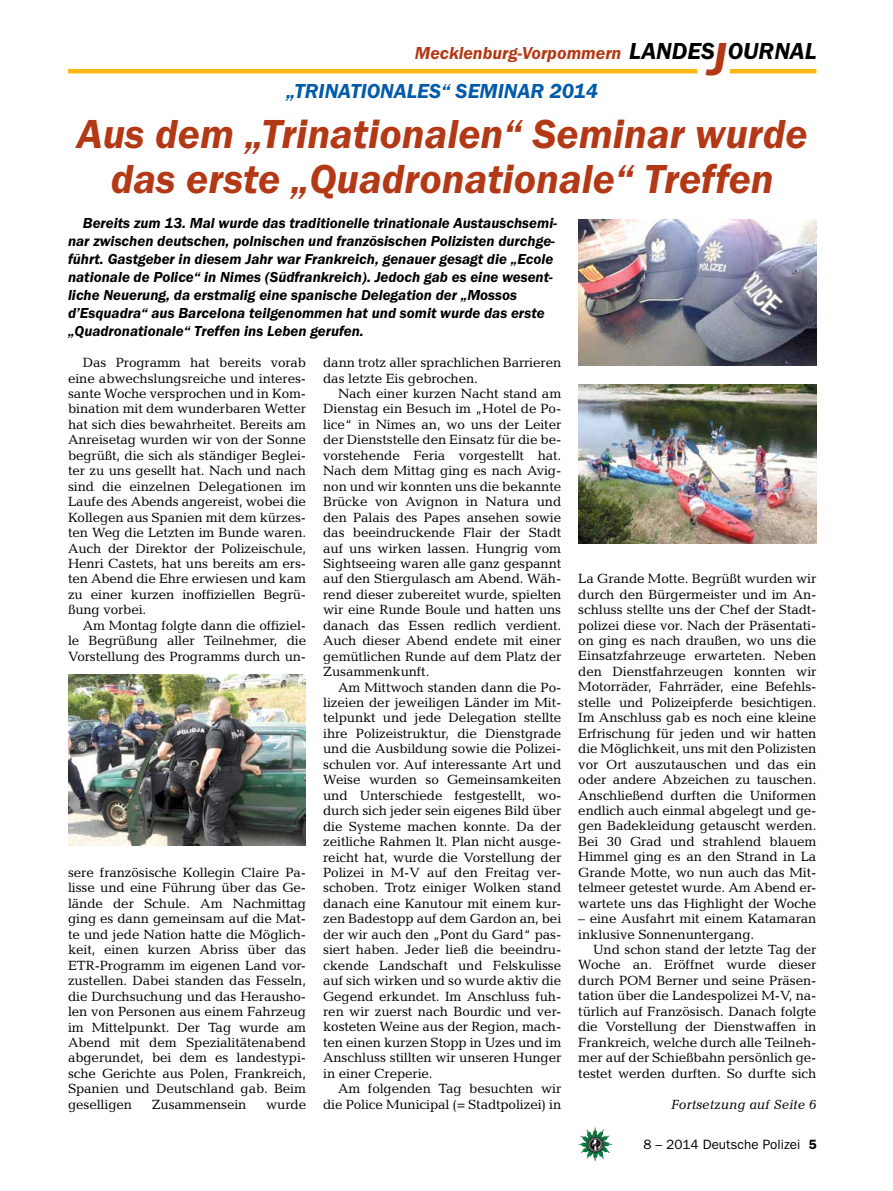
<style>
.page{position:relative;width:893px;height:1191px;background:#fff}
.page>*{position:absolute;margin:0;border:0;box-sizing:border-box;transform-origin:0 0}
.t1{font:italic 600 42px/45px "Franklin Gothic Itc T";color:#b33916;text-align:center}
.t2{font:italic 600 24px "Franklin Gothic Itc T";color:#000}
.t3{font:italic 600 21px "Franklin Gothic Itc T";color:#005baa}
.t4{font:italic 600 18px "Franklin Gothic Itc T";color:#b33916}
.t5{font:italic 600 15px/18px "Franklin Gothic Itc T";color:#000}
.t6{font:13.5px/15.5px "Candida";letter-spacing:-.01em;color:#000;text-align:justify}
.t7{font:13.5px "Franklin Gothic";color:#000}
.t8{font:italic 13.5px "Candida";color:#000}
.s1{font-size:48px;color:#b33916}
.s2{font-weight:600}
</style>
<div class="page">
<img style="left:578px;top:1127px;width:17px;height:25px">
<hr style="left:730px;top:69px;width:86px;height:4px;background:#fdb913">
<hr style="left:68px;top:69px;width:629px;height:4px;background:#fdb913">
<img style="left:578px;top:219px;width:238px;height:146px">
<img style="left:68px;top:675px;width:238px;height:170px">
<img style="left:578px;top:384px;width:239px;height:159px">
<h3 class="t4" style="left:415px;top:42px;width:208px">Mecklenburg-Vorpommern</h3>
<h3 class="t3" style="left:286px;top:79px;width:314px">„TRINATIONALES“ SEMINAR 2014</h3>
<h2 class="t2" style="left:629px;top:37px;width:189px">LANDES<span class="s1">J</span>OURNAL</h2>
<h1 class="t1" style="left:77px;top:111px;width:732px">Aus dem „Trinationalen“ Seminar wurde das erste „Quadronationale“ Treffen</h1>
<p class="t5" style="left:68px;top:214px;width:491px;text-indent:15px">Bereits zum 13. Mal wurde das traditionelle trinationale Austauschsemi&shy;nar zwischen deutschen, polnischen und französischen Polizisten durchge&shy;führt. Gastgeber in diesem Jahr war Frankreich, genauer gesagt die „Ecole nationale de Police“ in Nimes (Südfrankreich). Jedoch gab es eine wesent&shy;liche Neuerung, da erstmalig eine spanische Delegation der „Mossos d’Esquadra“ aus Barcelona teilgenommen hat und somit wurde das erste „Quadronationale“ Treffen ins Leben gerufen.</p>
<p class="t6" style="left:323px;top:355px;width:240px">dann trotz aller sprachlichen Barrieren das letzte Eis gebrochen.</p>
<p class="t6" style="left:323px;top:386px;width:240px;text-indent:15px">Nach einer kurzen Nacht stand am Dienstag ein Besuch im „Hotel de Po&shy;lice“ in Nimes an, wo uns der Leiter der Dienststelle den Einsatz für die be&shy;vorstehende Feria vorgestellt hat.<br>Nach dem Mittag ging es nach Avig&shy;non und wir konnten uns die bekannte Brücke von Avignon in Natura und den Palais des Papes ansehen sowie das beeindruckende Flair der Stadt auf uns wirken lassen. Hungrig vom Sightseeing waren alle ganz gespannt auf den Stiergulasch am Abend. Wäh&shy;rend dieser zubereitet wurde, spielten wir eine Runde Boule und hatten uns danach das Essen redlich verdient.<br>Auch dieser Abend endete mit einer gemütlichen Runde auf dem Platz der Zusammenkunft.</p>
<p class="t6" style="left:323px;top:679px;width:240px;text-indent:15px">Am Mittwoch standen dann die Po&shy;lizeien der jeweiligen Länder im Mit&shy;telpunkt und jede Delegation stellte ihre Polizeistruktur, die Dienstgrade und die Ausbildung sowie die Polizei&shy;schulen vor. Auf interessante Art und Weise wurden so Gemeinsamkeiten und Unterschiede festgestellt, wo&shy;durch sich jeder sein eigenes Bild über die Systeme machen konnte. Da der zeitliche Rahmen lt. Plan nicht ausge&shy;reicht hat, wurde die Vorstellung der Polizei in M-V auf den Freitag ver&shy;schoben. Trotz einiger Wolken stand danach eine Kanutour mit einem kur&shy;zen Badestopp auf dem Gardon an, bei der wir auch den „Pont du Gard“ pas&shy;siert haben. Jeder ließ die beeindru&shy;ckende Landschaft und Felskulisse auf sich wirken und so wurde aktiv die Gegend erkundet. Im Anschluss fuh&shy;ren wir zuerst nach Bourdic und ver&shy;kosteten Weine aus der Region, mach&shy;ten einen kurzen Stopp in Uzes und im Anschluss stillten wir unseren Hunger in einer Creperie.</p>
<p class="t6" style="left:323px;top:1081px;width:240px;text-align:right">Am folgenden Tag besuchten wir die Police Municipal (= Stadtpolizei) in</p>
<p class="t6" style="left:68px;top:355px;width:240px;text-indent:15px">Das Programm hat bereits vorab eine abwechslungsreiche und interes&shy;sante Woche versprochen und in Kom&shy;bination mit dem wunderbaren Wetter hat sich dies bewahrheitet. Bereits am Anreisetag wurden wir von der Sonne begrüßt, die sich als ständiger Beglei&shy;ter zu uns gesellt hat. Nach und nach sind die einzelnen Delegationen im Laufe des Abends angereist, wobei die Kollegen aus Spanien mit dem kürzes&shy;ten Weg die Letzten im Bunde waren.<br>Auch der Direktor der Polizeischule, Henri Castets, hat uns bereits am ers&shy;ten Abend die Ehre erwiesen und kam zu einer kurzen inoffiziellen Begrü&shy;ßung vorbei.</p>
<p class="t6" style="left:68px;top:617px;width:240px;text-indent:15px">Am Montag folgte dann die offiziel&shy;le Begrüßung aller Teilnehmer, die Vorstellung des Programms durch un-</p>
<p class="t6" style="left:578px;top:571px;width:240px">La Grande Motte. Begrüßt wurden wir durch den Bürgermeister und im An&shy;schluss stellte uns der Chef der Stadt&shy;polizei diese vor. Nach der Präsentati&shy;on ging es nach draußen, wo uns die Einsatzfahrzeuge erwarteten. Neben den Dienstfahrzeugen konnten wir Motorräder, Fahrräder, eine Befehls&shy;stelle und Polizeipferde besichtigen.<br>Im Anschluss gab es noch eine kleine Erfrischung für jeden und wir hatten die Möglichkeit, uns mit den Polizisten vor Ort auszutauschen und das ein oder andere Abzeichen zu tauschen.<br>Anschließend durften die Uniformen endlich auch einmal abgelegt und ge&shy;gen Badekleidung getauscht werden.<br>Bei 30 Grad und strahlend blauem Himmel ging es an den Strand in La Grande Motte, wo nun auch das Mit&shy;telmeer getestet wurde. Am Abend er&shy;wartete uns das Highlight der Woche</p>
<p class="t6" style="left:578px;top:910px;width:240px">– eine Ausfahrt mit einem Katamaran inklusive Sonnenuntergang.</p>
<p class="t6" style="left:578px;top:941px;width:240px;text-indent:15px">Und schon stand der letzte Tag der Woche an. Eröffnet wurde dieser durch POM Berner und seine Präsen&shy;tation über die Landespolizei M-V, na&shy;türlich auf Französisch. Danach folgte die Vorstellung der Dienstwaffen in Frankreich, welche durch alle Teilneh&shy;mer auf der Schießbahn persönlich ge&shy;testet werden durften. So durfte sich</p>
<p class="t8" style="left:671px;top:1096px;width:147px">Fortsetzung auf Seite 6</p>
<p class="t6" style="left:68px;top:864px;width:240px">sere französische Kollegin Claire Pa&shy;lisse und eine Führung über das Ge&shy;lände der Schule. Am Nachmittag ging es dann gemeinsam auf die Mat&shy;te und jede Nation hatte die Möglich&shy;keit, einen kurzen Abriss über das ETR-Programm im eigenen Land vor&shy;zustellen. Dabei standen das Fesseln, die Durchsuchung und das Herausho&shy;len von Personen aus einem Fahrzeug im Mittelpunkt. Der Tag wurde am Abend mit dem Spezialitätenabend abgerundet, bei dem es landestypi&shy;sche Gerichte aus Polen, Frankreich, Spanien und Deutschland gab. Beim geselligen</p>
<p class="t6" style="left:152px;top:1096px;width:96px">Zusammensein</p>
<p class="t6" style="left:266px;top:1096px;width:41px">wurde</p>
<p class="t7" style="left:643px;top:1136px;width:175px">8 – 2014 Deutsche Polizei <span class="s2">5</span></p>
</div>
